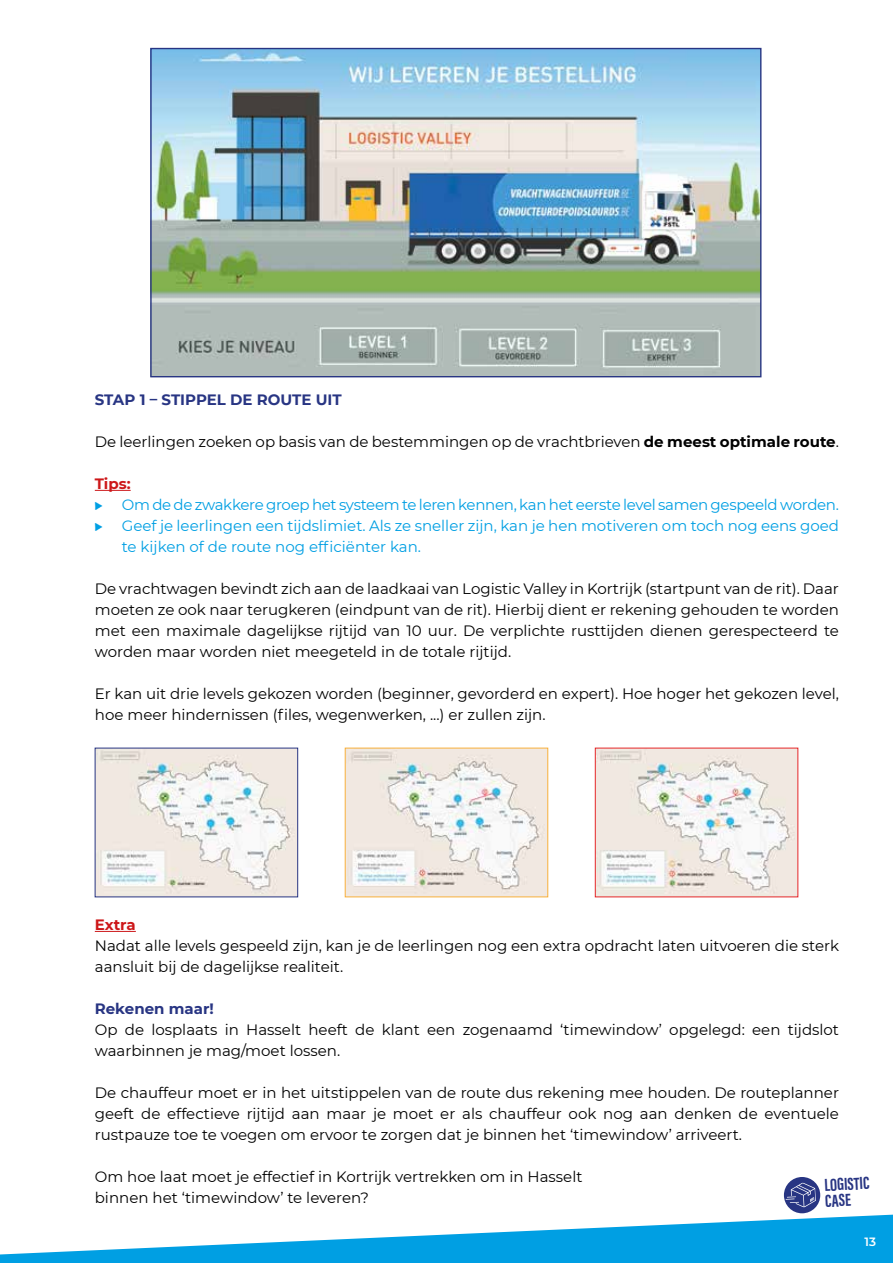
<style>
.page{position:relative;width:893px;height:1263px;background:#fff}
.page>*{position:absolute;margin:0;border:0;box-sizing:border-box;transform-origin:0 0}
.t1{font:18px/15.9px "Acumin Variable Concept";color:#283583}
.t2{font:15px/21px "Montserrat";color:#000}
.t3{font:15px/21px "Montserrat";letter-spacing:-.01em;color:#009fe3}
.t4{font:700 15px "Montserrat";color:#283583}
.t5{font:700 15px "Montserrat";color:#cd1719}
.t6{font:15px "Kosmik Glyphs";color:#009fe3}
.t7{font:600 12px "Montserrat";color:#fff}
.s1{font-weight:700}
</style>
<div class="page">
<svg style="left:0;top:1214px;width:893px;height:49px"></svg>
<hr style="left:95px;top:490px;width:36px;height:1px;background:#cd1719">
<hr style="left:95px;top:931px;width:41px;height:1px;background:#cd1719">
<img style="left:152px;top:50px;width:607px;height:325px">
<img style="left:97px;top:750px;width:199px;height:145px">
<img style="left:347px;top:750px;width:199px;height:145px">
<div style="left:345px;top:748px;width:203px;height:149px;border:1px solid #f9b13c"></div>
<img style="left:597px;top:750px;width:199px;height:145px">
<div style="left:784px;top:1177px;width:36px;height:36px;background:#283583;border-radius:50%"></div>
<svg style="left:785px;top:1182px;width:31px;height:25px"></svg>
<p class="t4" style="left:95px;top:389px;width:249px">STAP 1 – STIPPEL DE ROUTE UIT</p>
<p class="t2" style="left:95px;top:431px;width:746px">De leerlingen zoeken op basis van de bestemmingen op de vrachtbrieven <span class="s1">de meest optimale route</span>.</p>
<p class="t5" style="left:95px;top:473px;width:37px">Tips:</p>
<p class="t6" style="left:95px;top:498px;width:9px">x</p>
<p class="t3" style="left:122px;top:494px;width:719px">Om de de zwakkere groep het systeem te leren kennen, kan het eerste level samen gespeeld worden.</p>
<p class="t6" style="left:95px;top:519px;width:9px">x</p>
<p class="t3" style="left:122px;top:515px;width:719px">Geef je leerlingen een tijdslimiet. Als ze sneller zijn, kan je hen motiveren om toch nog eens goed te kijken of de route nog efficiënter kan.</p>
<p class="t2" style="left:95px;top:578px;width:746px;text-align:justify">De vrachtwagen bevindt zich aan de laadkaai van Logistic Valley in Kortrijk (startpunt van de rit). Daar moeten ze ook naar terugkeren (eindpunt van de rit). Hierbij dient er rekening gehouden te worden met een maximale dagelijkse rijtijd van 10 uur. De verplichte rusttijden dienen gerespecteerd te worden maar worden niet meegeteld in de totale rijtijd.</p>
<p class="t2" style="left:95px;top:683px;width:746px">Er kan uit drie levels gekozen worden (beginner, gevorderd en expert). Hoe hoger het gekozen level, hoe meer hindernissen (files, wegenwerken, ...) er zullen zijn.</p>
<p class="t5" style="left:95px;top:914px;width:43px">Extra</p>
<p class="t2" style="left:95px;top:935px;width:746px">Nadat alle levels gespeeld zijn, kan je de leerlingen nog een extra opdracht laten uitvoeren die sterk aansluit bij de dagelijkse realiteit.</p>
<p class="t4" style="left:95px;top:998px;width:121px">Rekenen maar!</p>
<p class="t2" style="left:95px;top:1019px;width:746px">Op de losplaats in Hasselt heeft de klant een zogenaamd ‘timewindow’ opgelegd: een tijdslot waarbinnen je mag/moet lossen.</p>
<p class="t2" style="left:95px;top:1082px;width:746px;text-align:justify">De chauffeur moet er in het uitstippelen van de route dus rekening mee houden. De routeplanner geeft de effectieve rijtijd aan maar je moet er als chauffeur ook nog aan denken de eventuele rustpauze toe te voegen om ervoor te zorgen dat je binnen het ‘timewindow’ arriveert.</p>
<p class="t2" style="left:95px;top:1166px;width:489px">Om hoe laat moet je effectief in Kortrijk vertrekken om in Hasselt binnen het ‘timewindow’ te leveren?</p>
<p class="t1" style="left:824px;top:1176px;width:52px;rotate:-3deg">LOGI STI C<br>CASE</p>
<p class="t7" style="left:864px;top:1233px;width:13px">13</p>
</div>
